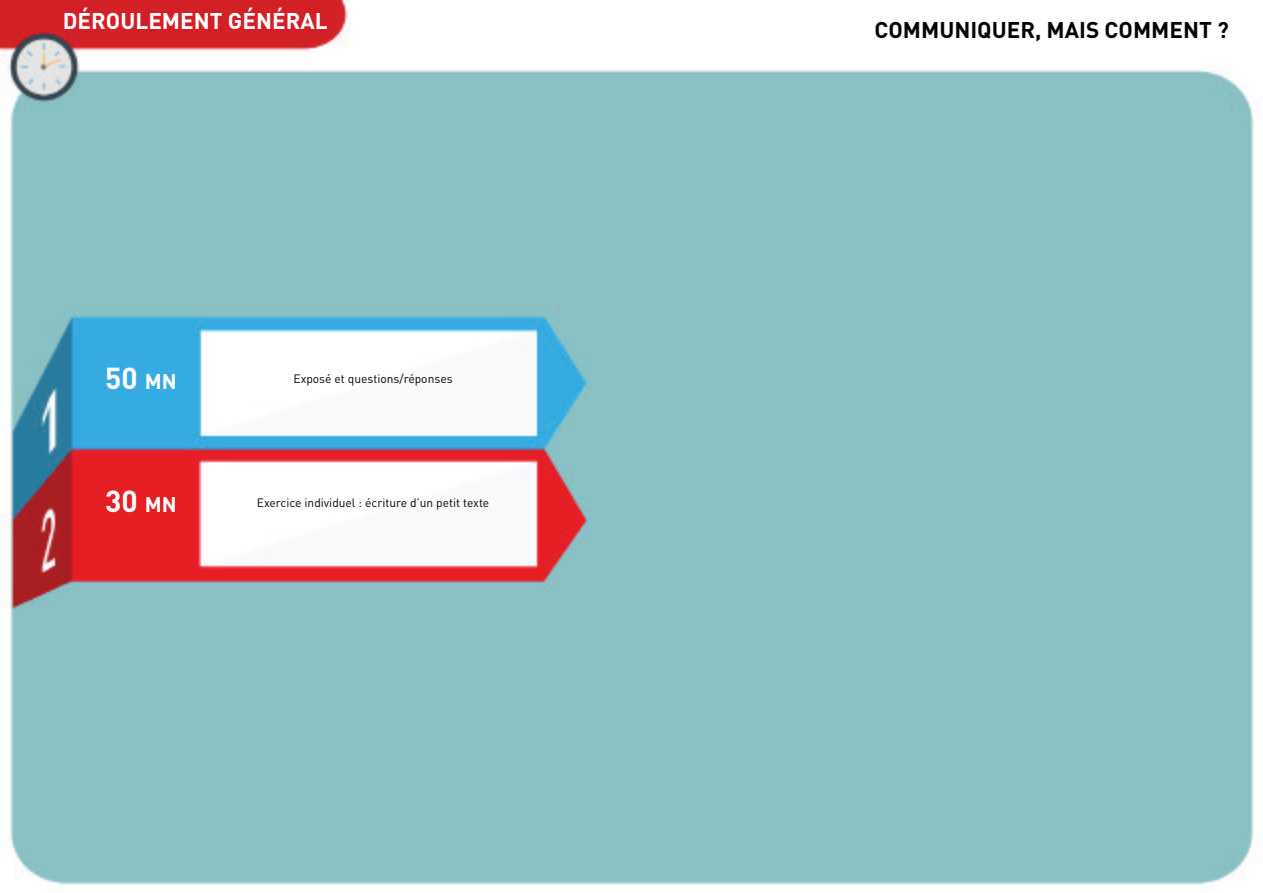
<style>
.page{position:relative;width:1263px;height:893px;background:#fff}
.page>*{position:absolute;margin:0;border:0;box-sizing:border-box;transform-origin:0 0}
.t1{font:700 30px "DIN";color:#fff}
.t2{font:700 22.5px "DIN";color:#040503}
.t3{font:700 22.5px "DIN";color:#fff}
.t4{font:700 21px "DIN";color:#fff}
.t5{font:12px "DIN";color:#040503}
</style>
<div class="page">
<img style="left:0;top:0;width:1254px;height:885px">
<h2 class="t3" style="left:63px;top:6px;width:16px">déroulement</h2>
<h2 class="t3" style="left:228px;top:6px;width:15px">général</h2>
<h1 class="t1" style="left:105px;top:358px;width:34px">50</h1>
<h3 class="t4" style="left:145px;top:367px;width:33px">MN</h3>
<h1 class="t1" style="left:105px;top:481px;width:34px">30</h1>
<h3 class="t4" style="left:145px;top:490px;width:33px">MN</h3>
<p class="t5" style="left:293px;top:372px;width:161px">Exposé et questions/réponses</p>
<p class="t5" style="left:257px;top:495px;width:234px">Exercice individuel : écriture ’d un petit texte</p>
<h2 class="t2" style="left:874px;top:15px;width:30px">Communi</h2>
<h2 class="t2" style="left:977px;top:15px;width:30px">quer</h2>
<h2 class="t2" style="left:1035px;top:15px;width:25px">mais,</h2>
<h2 class="t2" style="left:1104px;top:15px;width:17px">comment</h2>
<h2 class="t2" style="left:1217px;top:15px;width:13px">?</h2>
</div>
